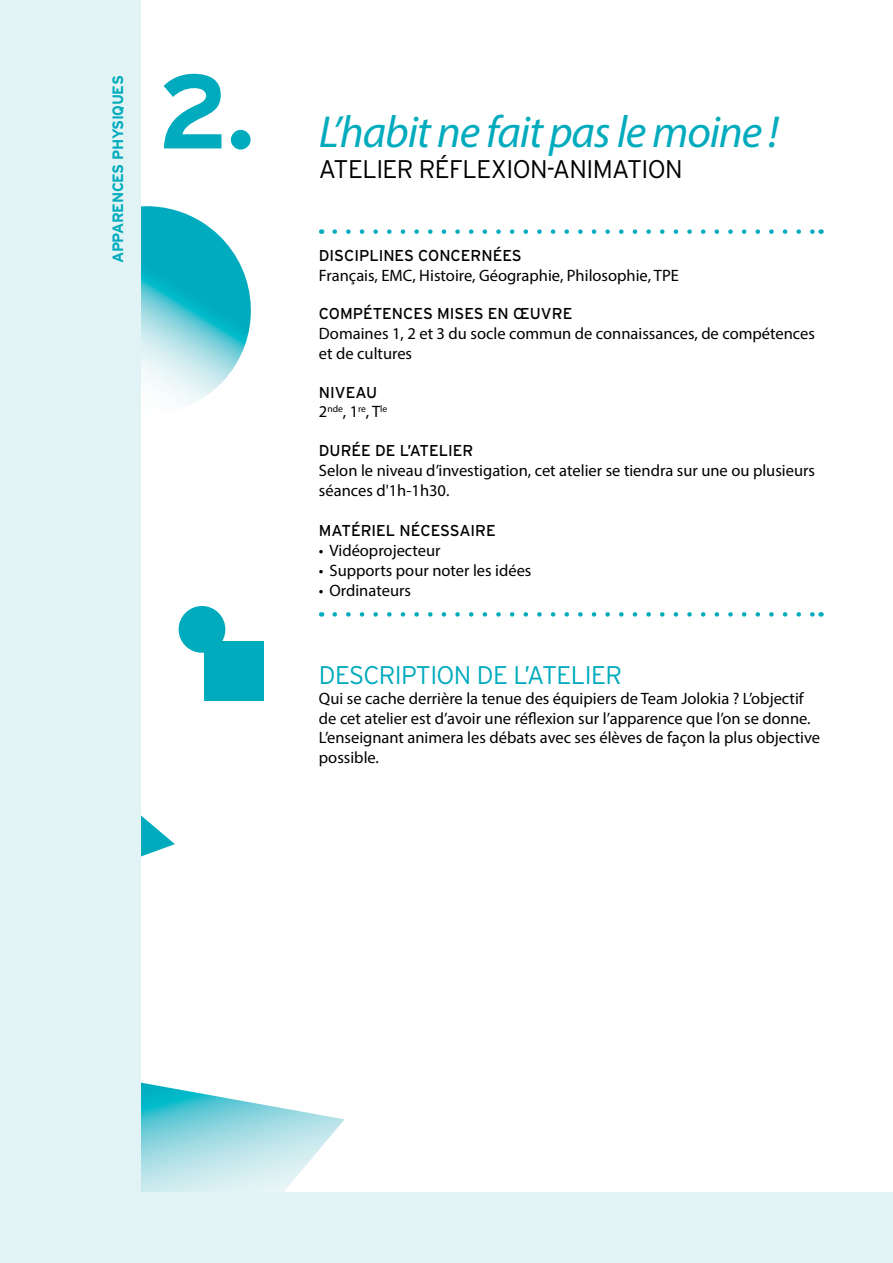
<style>
.page{position:relative;width:893px;height:1263px;background:#fff}
.page>*{position:absolute;margin:0;border:0;box-sizing:border-box;transform-origin:0 0}
.t1{font:700 105px "Interstate";color:#00abbd}
.t2{font:italic 45px "Myriad Pro";letter-spacing:-.025em;color:#00abbd}
.t3{font:300 25.5px "Interstate";letter-spacing:-.025em;color:#000}
.t4{font:300 25.5px "Interstate";color:#00abbd}
.t5{font:16.5px/19.8px "Myriad Pro";color:#000}
.t6{font:15.75px "Interstate";color:#000}
.t7{font:700 15px "Interstate";letter-spacing:-.025em;color:#00abbd}
.t8{font:9.6px "Myriad Pro";color:#000}
.s1{font-size:16.5px}
</style>
<div class="page">
<svg style="left:140px;top:1069px;width:205px;height:124px"></svg>
<svg style="left:140px;top:206px;width:111px;height:223px"></svg>
<svg style="left:140px;top:779px;width:35px;height:99px"></svg>
<div style="left:0;top:0;width:140px;height:1193px;background:#e2f3f5"></div>
<div style="left:0;top:1193px;width:893px;height:70px;background:#e2f3f5"></div>
<div style="left:204px;top:641px;width:60px;height:60px;background:#00abbd"></div>
<div style="left:179px;top:606px;width:46px;height:47px;background:#00abbd;border-radius:50%"></div>
<svg style="left:335px;top:229px;width:479px;height:5px"></svg>
<svg style="left:335px;top:612px;width:479px;height:5px"></svg>
<p class="t7" style="left:110px;top:263px;width:189px;rotate:-90deg">APPARENCES PHYSIQUES</p>
<h1 class="t1" style="left:157px;top:53px;width:99px">2.</h1>
<h2 class="t2" style="left:319px;top:105px;width:461px">L’habit ne fait pas le moine !</h2>
<h3 class="t3" style="left:319px;top:155px;width:365px">ATELIER RÉFLEXION-ANIMATION</h3>
<p class="t6" style="left:319px;top:246px;width:204px">DISCIPLIN ES CONCERN ÉES</p>
<p class="t5" style="left:319px;top:265px;width:362px">Français, EMC, Histoire, Géographie, Philosophie, TPE</p>
<p class="t6" style="left:319px;top:305px;width:255px">COMPÉTENCES MISES EN ŒUVRE</p>
<p class="t5" style="left:319px;top:323px;width:498px">Domaines 1, 2 et 3 du socle commun de connaissances, de compétences et de cultures</p>
<p class="t6" style="left:319px;top:383px;width:60px">NIVEAU</p>
<p class="t8" style="left:319px;top:403px;width:70px"><span class="s1">2</span>nde<span class="s1">, 1</span>re<span class="s1">, T</span>le</p>
<p class="t6" style="left:319px;top:442px;width:156px">DURÉE DE L’ATELIER</p>
<p class="t5" style="left:319px;top:460px;width:498px">Selon le niveau d’investigation, cet atelier se tiendra sur une ou plusieurs séances d'1h-1h30.</p>
<p class="t6" style="left:319px;top:522px;width:178px">MATÉRIEL N ÉCESSAIRE</p>
<p class="t5" style="left:319px;top:540px;width:123px">• Vidéoprojecteur</p>
<p class="t5" style="left:319px;top:560px;width:214px">• Supports pour noter les idées</p>
<p class="t5" style="left:319px;top:580px;width:94px">• Ordinateurs</p>
<h3 class="t4" style="left:319px;top:661px;width:59px">DESCRIPTION</h3>
<h3 class="t4" style="left:477px;top:661px;width:65px">DE L’ATELIER</h3>
<p class="t5" style="left:319px;top:688px;width:503px">Qui se cache derrière la tenue des équipiers de Team Jolokia ? L’objectif de cet atelier est d’avoir une réflexion sur l’apparence que l’on se donne.<br>L’enseignant animera les débats avec ses élèves de façon la plus objective possible.</p>
</div>
